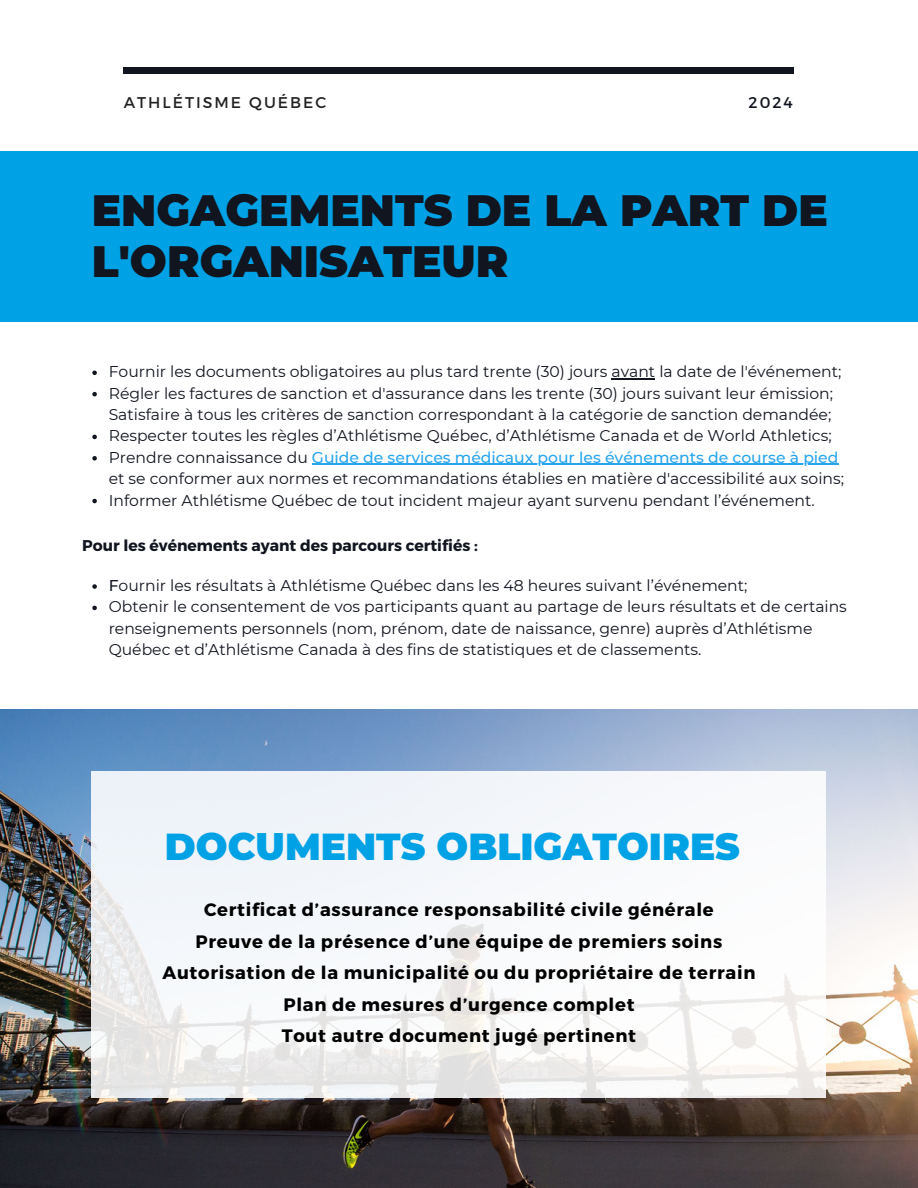
<style>
.page{position:relative;width:918px;height:1188px;background:#fff}
.page>*{position:absolute;margin:0;border:0;box-sizing:border-box;transform-origin:0 0}
.t1{font:900 43.8px/51.8px "Montserrat";color:#11151f}
.t2{font:900 37.5px "Montserrat";color:#00a2e5}
.t3{font:700 18px "Montserrat";letter-spacing:.04em;color:#000}
.t4{font:15.6px/21.3px "Montserrat";color:#11151f}
.t5{font:700 15.6px "Montserrat";color:#11151f}
.t6{font:15.6px "Montserrat";letter-spacing:.13em;color:#222}
.s1{font-weight:500;color:#28a5ed}
.s2{font-weight:500}
</style>
<div class="page">
<div style="left:124px;top:67px;width:670px;height:7px;background:#11151f"></div>
<div style="left:0;top:151px;width:918px;height:170px;background:#00a2e5"></div>
<svg style="left:92px;top:371px;width:5px;height:4px"></svg>
<hr style="left:612px;top:378px;width:43px;height:2px;background:#11151f">
<svg style="left:92px;top:392px;width:5px;height:4px"></svg>
<svg style="left:92px;top:435px;width:5px;height:4px"></svg>
<svg style="left:92px;top:456px;width:5px;height:5px"></svg>
<hr style="left:312px;top:464px;width:526px;height:1px;background:#28a5ed">
<svg style="left:92px;top:499px;width:5px;height:4px"></svg>
<svg style="left:92px;top:584px;width:5px;height:5px"></svg>
<svg style="left:92px;top:606px;width:5px;height:4px"></svg>
<img style="left:0;top:709px;width:918px;height:479px">
<svg style="left:92px;top:772px;width:734px;height:326px;fill:#f5f7fb"></svg>
<p class="t6" style="left:124px;top:92px;width:204px">ATHLÉTISME QUÉBEC</p>
<p class="t4" style="left:749px;top:91px;width:46px">2024</p>
<p class="t1" style="left:92px;top:184px;width:738px">ENGAGEMENTS DE LA PART DE<br>L'ORGANISATEUR</p>
<p class="t4" style="left:109px;top:361px;width:734px">Fournir les documents obligatoires au plus tard trente (30) jours avant la date de l'événement;</p>
<p class="t4" style="left:109px;top:382px;width:726px">Régler les factures de sanction et d'assurance dans les trente (30) jours suivant leur émission;<br>Satisfaire à tous les critères de sanction correspondant à la catégorie de sanction demandée;</p>
<p class="t4" style="left:109px;top:425px;width:724px">Respecter toutes les règles d’Athlétisme Québec, d’Athlétisme Canada et de World Athletics;</p>
<p class="t4" style="left:109px;top:447px;width:737px">Prendre connaissance du <span class="s1">Guide de services médicaux pour les événements de course à pied </span>et se conformer aux normes et recommandations établies en matière d'accessibilité aux soins;</p>
<p class="t4" style="left:109px;top:489px;width:708px">Informer Athlétisme Québec de tout incident majeur ayant survenu pendant l’événement.</p>
<p class="t5" style="left:82px;top:535px;width:397px">Pour les événements ayant des parcours certifiés :</p>
<p class="t4" style="left:109px;top:575px;width:640px"><span class="s2">F</span>ournir les résultats à Athlétisme Québec dans les 48 heures suivant l’événement;</p>
<p class="t4" style="left:109px;top:596px;width:740px">Obtenir le consentement de vos participants quant au partage de leurs résultats et de certains renseignements personnels (nom, prénom, date de naissance, genre) auprès d’Athlétisme<br>Québec et d’Athlétisme Canada à des fins de statistiques et de classements.</p>
<p class="t2" style="left:165px;top:823px;width:576px">DOCUMENTS OBLIGATOIRES</p>
<p class="t3" style="left:204px;top:898px;width:511px">Certificat d’assurance responsabilité civile générale</p>
<p class="t3" style="left:196px;top:930px;width:528px">Preuve de la présence d’une équipe de premiers soins</p>
<p class="t3" style="left:162px;top:961px;width:595px">Autorisation de la municipalité ou du propriétaire de terrain</p>
<p class="t3" style="left:283px;top:993px;width:353px">Plan de mesures d’urgence complet</p>
<p class="t3" style="left:282px;top:1024px;width:356px">Tout autre document jugé pertinent</p>
</div>
